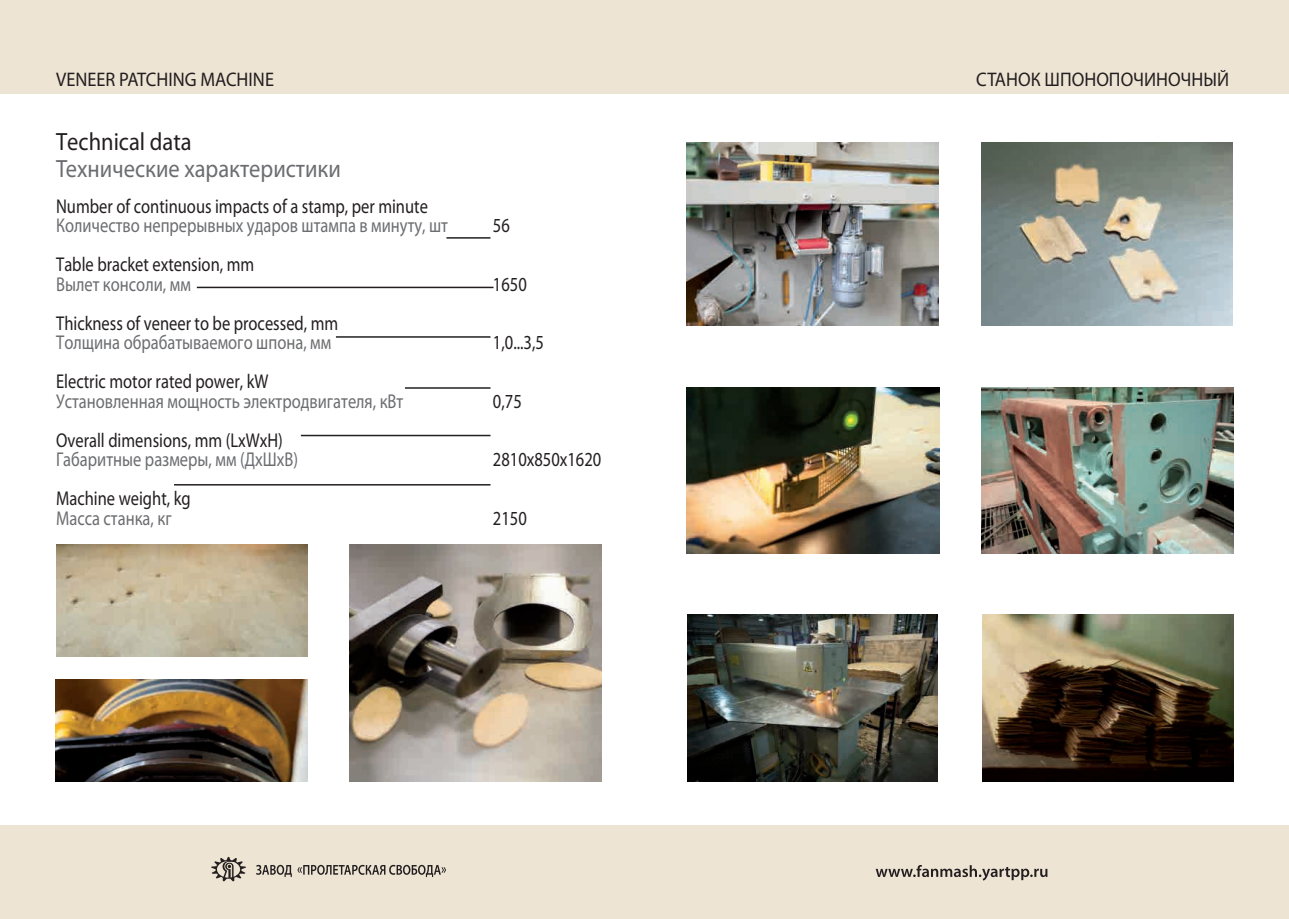
<style>
.page{position:relative;width:1289px;height:919px;background:#fff}
.page>*{position:absolute;margin:0;border:0;box-sizing:border-box;transform-origin:0 0}
.t1{font:25.05px "Myriad Pro";color:#6c6d70;scale:.9 1}
.t2{font:25.05px "Myriad Pro";color:#231f20;scale:.9 1}
.t3{font:19.95px "Myriad Pro";color:#231f20;scale:.82 1}
.t4{font:19.95px "Myriad Pro";color:#6c6d70;scale:.82 1}
.t5{font:19.65px "Myriad Pro";color:#231f20;scale:.93 1}
</style>
<div class="page">
<div style="left:0;top:0;width:1288px;height:94px;background:#eee4d4"></div>
<div style="left:0;top:825px;width:1288px;height:93px;background:#eee4d4"></div>
<svg style="left:875px;top:865px;width:172px;height:15px"></svg>
<svg style="left:211px;top:856px;width:35px;height:25px"></svg>
<svg style="left:256px;top:864px;width:190px;height:13px"></svg>
<hr style="left:446px;top:237px;width:44px;height:2px;background:#231f20">
<hr style="left:197px;top:287px;width:296px;height:1px;background:#231f20">
<hr style="left:336px;top:336px;width:154px;height:2px;background:#231f20">
<hr style="left:405px;top:387px;width:85px;height:2px;background:#231f20">
<hr style="left:301px;top:435px;width:189px;height:1px;background:#231f20">
<hr style="left:174px;top:484px;width:316px;height:1px;background:#231f20">
<img style="left:686px;top:143px;width:252px;height:182px">
<img style="left:686px;top:388px;width:253px;height:165px">
<img style="left:350px;top:544px;width:252px;height:237px">
<img style="left:56px;top:679px;width:251px;height:102px">
<img style="left:56px;top:544px;width:251px;height:112px">
<img style="left:687px;top:614px;width:250px;height:167px">
<img style="left:981px;top:388px;width:252px;height:165px">
<img style="left:981px;top:142px;width:251px;height:183px">
<img style="left:982px;top:614px;width:251px;height:167px">
<p class="t5" style="left:56px;top:67px;width:236px">VENEER PATCHING MACHINE</p>
<p class="t5" style="left:976px;top:67px;width:274px">СТАНОК ШПОНОПОЧИНОЧНЫЙ</p>
<p class="t2" style="left:56px;top:126px;width:152px">Technical data</p>
<p class="t1" style="left:56px;top:153px;width:318px">Технические характеристики</p>
<p class="t3" style="left:56px;top:194px;width:455px">Number of continuous impacts of a stamp, per minute</p>
<p class="t4" style="left:56px;top:213px;width:479px">Количество непрерывных ударов штампа в минуту, шт</p>
<p class="t3" style="left:493px;top:213px;width:22px">56</p>
<p class="t3" style="left:56px;top:252px;width:243px">Table bracket extension, mm</p>
<p class="t4" style="left:56px;top:272px;width:166px">Вылет консоли, мм</p>
<p class="t3" style="left:493px;top:272px;width:43px">1650</p>
<p class="t3" style="left:56px;top:311px;width:346px">Thickness of veneer to be processed, mm</p>
<p class="t4" style="left:56px;top:330px;width:337px">Толщина обрабатываемого шпона, мм</p>
<p class="t3" style="left:493px;top:330px;width:64px">1,0...3,5</p>
<p class="t3" style="left:56px;top:369px;width:260px">Electric motor rated power, kW</p>
<p class="t4" style="left:56px;top:389px;width:425px">Установленная мощность электродвигателя, кВт</p>
<p class="t3" style="left:493px;top:389px;width:37px">0,75</p>
<p class="t3" style="left:56px;top:428px;width:278px">Overall dimensions, mm (LxWxH)</p>
<p class="t4" style="left:56px;top:447px;width:296px">Габаритные размеры, мм (ДхШхВ)</p>
<p class="t3" style="left:493px;top:447px;width:134px">2810х850х1620</p>
<p class="t3" style="left:56px;top:486px;width:165px">Machine weight, kg</p>
<p class="t4" style="left:56px;top:506px;width:142px">Масса станка, кг</p>
<p class="t3" style="left:493px;top:506px;width:43px">2150</p>
</div>
